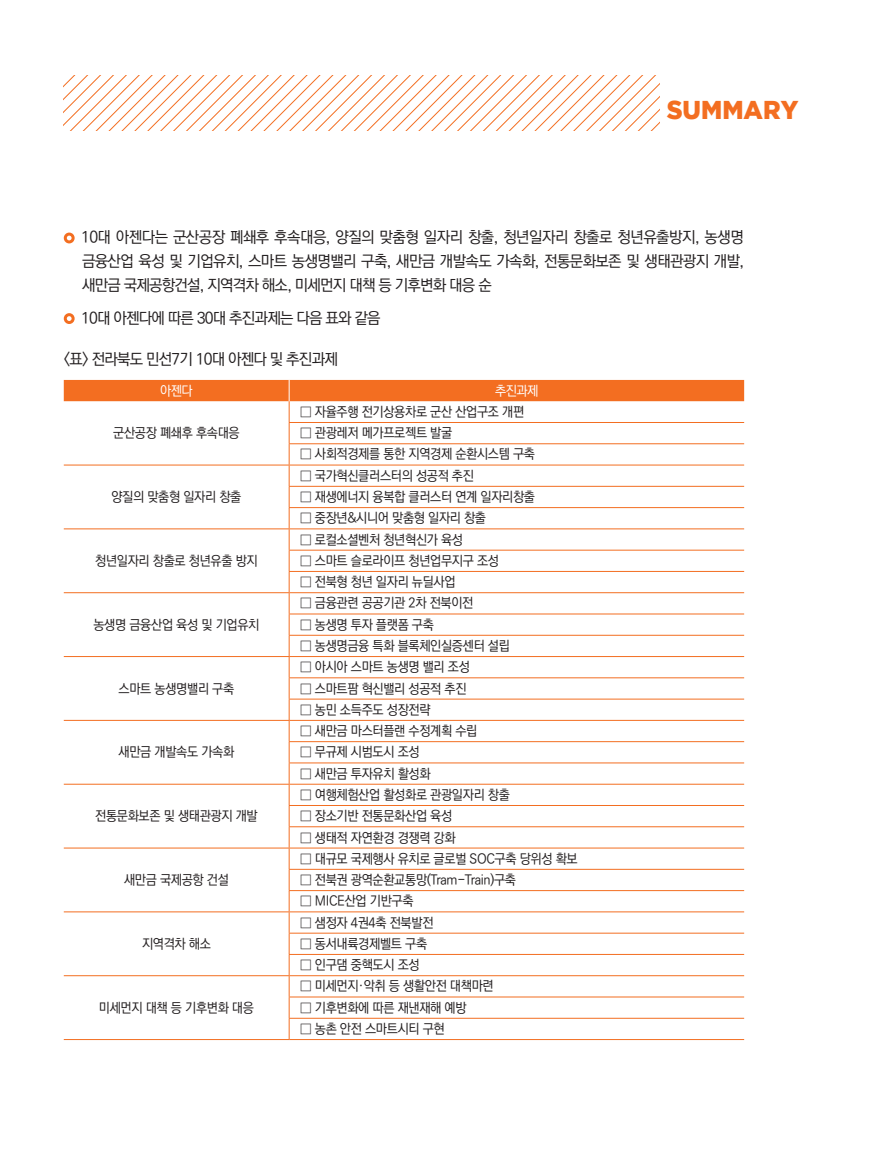
<style>
.page{position:relative;width:893px;height:1149px;background:#fff}
.page>*{position:absolute;margin:0;border:0;box-sizing:border-box;transform-origin:0 0}
.t1{font:900 25.8px "Gotham";color:#f36e21;scale:.95 1}
.t2{font:500 15.75px/24px "Ko Pub Dotum";letter-spacing:-.05em;color:#231f20;text-align:justify}
.t3{font:500 13.5px "Ko Pub Dotum";letter-spacing:-.025em;color:#231f20;scale:.95 1}
.t4{font:500 13.5px "Ko Pub Dotum";letter-spacing:-.04em;color:#fff;scale:.95 1}
.s1{font-weight:300}
</style>
<div class="page">
<div style="left:64px;top:232px;width:11px;height:11px;border:3px solid #f36e21;border-radius:50%"></div>
<div style="left:64px;top:313px;width:11px;height:11px;border:3px solid #f36e21;border-radius:50%"></div>
<hr style="left:64px;top:1038px;width:225px;height:1px;background:#f36e21">
<hr style="left:289px;top:1038px;width:455px;height:1px;background:#f36e21">
<svg style="left:64px;top:380px;width:680px;height:658px"></svg>
<svg style="left:64px;top:75px;width:595px;height:55px"></svg>
<h1 class="t1" style="left:667px;top:95px;width:121px">SUMMARY</h1>
<p class="t2" style="left:81px;top:226px;width:664px">10대 아젠다는 군산공장 폐쇄후 후속대응, 양질의 맞춤형 일자리 창출, 청년일자리 창출로 청년유출방지, 농생명 금융산업 육성 및 기업유치, 스마트 농생명밸리 구축, 새만금 개발속도 가속화, 전통문화보존 및 생태관광지 개발, 새만금 국제공항건설, 지역격차 해소, 미세먼지 대책 등 기후변화 대응 순</p>
<p class="t2" style="left:81px;top:306px;width:301px">10대 아젠다에 따른 30대 추진과제는 다음 표와 같음</p>
<p class="t2" style="left:64px;top:347px;width:276px">&lt;표&gt; 전라북도 민선7기 10대 아젠다 및 추진과제</p>
<p class="t4" style="left:160px;top:383px;width:36px">아젠다</p>
<p class="t4" style="left:495px;top:383px;width:47px">추진과제</p>
<p class="t3" style="left:113px;top:426px;width:135px">군산공장 폐쇄후 후속대응</p>
<p class="t3" style="left:300px;top:405px;width:237px"><span class="s1">□</span> 자율주행 전기상용차로 군산 산업구조 개편</p>
<p class="t3" style="left:300px;top:426px;width:162px"><span class="s1">□</span> 관광레저 메가프로젝트 발굴</p>
<p class="t3" style="left:300px;top:447px;width:249px"><span class="s1">□</span> 사회적경제를 통한 지역경제 순환시스템 구축</p>
<p class="t3" style="left:111px;top:490px;width:138px">양질의 맞춤형 일자리 창출</p>
<p class="t3" style="left:95px;top:554px;width:173px">청년일자리 창출로 청년유출 방지</p>
<p class="t3" style="left:93px;top:617px;width:176px">농생명 금융산업 육성 및 기업유치</p>
<p class="t3" style="left:119px;top:681px;width:123px">스마트 농생명밸리 구축</p>
<p class="t3" style="left:119px;top:745px;width:123px">새만금 개발속도 가속화</p>
<p class="t3" style="left:95px;top:809px;width:173px">전통문화보존 및 생태관광지 개발</p>
<p class="t3" style="left:124px;top:872px;width:112px">새만금 국제공항 건설</p>
<p class="t3" style="left:142px;top:936px;width:74px">지역격차 해소</p>
<p class="t3" style="left:99px;top:1000px;width:165px">미세먼지 대책 등 기후변화 대응</p>
<p class="t3" style="left:300px;top:468px;width:184px"><span class="s1">□</span> 국가혁신클러스터의 성공적 추진</p>
<p class="t3" style="left:300px;top:490px;width:249px"><span class="s1">□</span> 재생에너지 융복합 클러스터 연계 일자리창출</p>
<p class="t3" style="left:300px;top:511px;width:197px"><span class="s1">□</span> 중장년&amp;시니어 맞춤형 일자리 창출</p>
<p class="t3" style="left:300px;top:532px;width:173px"><span class="s1">□</span> 로컬소셜벤처 청년혁신가 육성</p>
<p class="t3" style="left:300px;top:554px;width:211px"><span class="s1">□</span> 스마트 슬로라이프 청년업무지구 조성</p>
<p class="t3" style="left:300px;top:575px;width:165px"><span class="s1">□</span> 전북형 청년 일자리 뉴딜사업</p>
<p class="t3" style="left:300px;top:596px;width:184px"><span class="s1">□</span> 금융관련 공공기관 2차 전북이전</p>
<p class="t3" style="left:300px;top:617px;width:142px"><span class="s1">□</span> 농생명 투자 플랫폼 구축</p>
<p class="t3" style="left:300px;top:639px;width:222px"><span class="s1">□</span> 농생명금융 특화 블록체인실증센터 설립</p>
<p class="t3" style="left:300px;top:660px;width:180px"><span class="s1">□</span> 아시아 스마트 농생명 밸리 조성</p>
<p class="t3" style="left:300px;top:681px;width:177px"><span class="s1">□</span> 스마트팜 혁신밸리 성공적 추진</p>
<p class="t3" style="left:300px;top:702px;width:139px"><span class="s1">□</span> 농민 소득주도 성장전략</p>
<p class="t3" style="left:300px;top:724px;width:188px"><span class="s1">□</span> 새만금 마스터플랜 수정계획 수립</p>
<p class="t3" style="left:300px;top:745px;width:127px"><span class="s1">□</span> 무규제 시범도시 조성</p>
<p class="t3" style="left:300px;top:766px;width:139px"><span class="s1">□</span> 새만금 투자유치 활성화</p>
<p class="t3" style="left:300px;top:787px;width:222px"><span class="s1">□</span> 여행체험산업 활성화로 관광일자리 창출</p>
<p class="t3" style="left:300px;top:809px;width:162px"><span class="s1">□</span> 장소기반 전통문화산업 육성</p>
<p class="t3" style="left:300px;top:830px;width:165px"><span class="s1">□</span> 생태적 자연환경 경쟁력 강화</p>
<p class="t3" style="left:300px;top:851px;width:294px"><span class="s1">□</span> 대규모 국제행사 유치로 글로벌 SOC구축 당위성 확보</p>
<p class="t3" style="left:300px;top:872px;width:229px"><span class="s1">□</span> 전북권 광역순환교통망(Tram-Train)구축</p>
<p class="t3" style="left:300px;top:894px;width:121px"><span class="s1">□</span> MICE산업 기반구축</p>
<p class="t3" style="left:300px;top:915px;width:142px"><span class="s1">□</span> 샘정자 4권4축 전북발전</p>
<p class="t3" style="left:300px;top:936px;width:135px"><span class="s1">□</span> 동서내륙경제벨트 구축</p>
<p class="t3" style="left:300px;top:958px;width:127px"><span class="s1">□</span> 인구댐 중핵도시 조성</p>
<p class="t3" style="left:300px;top:979px;width:205px"><span class="s1">□</span> 미세먼지·악취 등 생활안전 대책마련</p>
<p class="t3" style="left:300px;top:1000px;width:177px"><span class="s1">□</span> 기후변화에 따른 재낸재해 예방</p>
<p class="t3" style="left:300px;top:1021px;width:154px"><span class="s1">□</span> 농촌 안전 스마트시티 구현</p>
</div>
